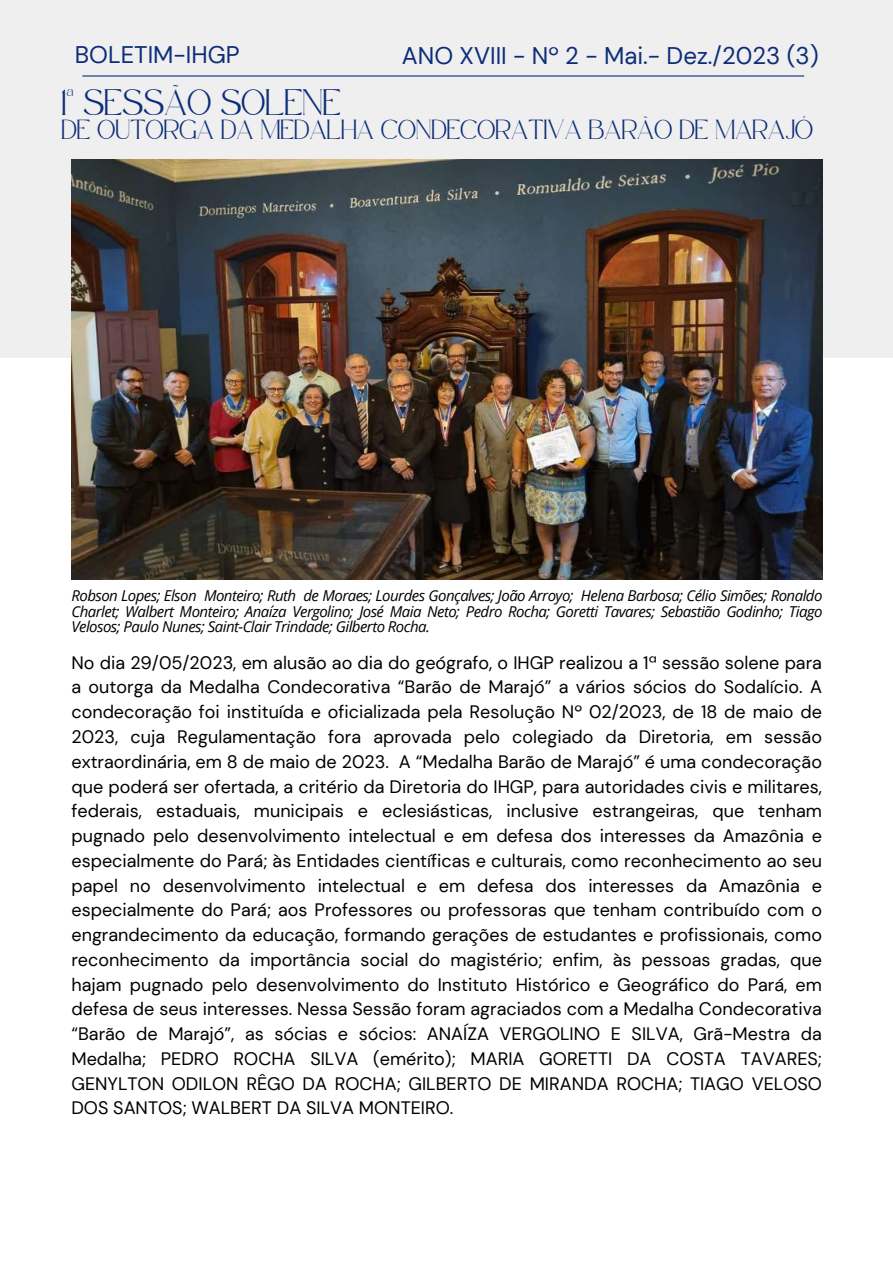
<style>
.page{position:relative;width:893px;height:1264px;background:#fff}
.page>*{position:absolute;margin:0;border:0;box-sizing:border-box;transform-origin:0 0}
.t1{font:24px "DM Sans";color:#0e2d79}
.t2{font:18px/24.8px "DM Sans";color:#000;text-align:justify}
.t3{font:18px "Safira March";color:#0e2d79}
.t4{font:italic 15px/15.8px "Open Sans";letter-spacing:-.035em;color:#000;text-align:justify}
.t5{font:13.5px "Safira March";color:#0e2d79}
</style>
<div class="page">
<div style="left:0;top:0;width:892px;height:357px;background:#efefef"></div>
<img style="left:71px;top:159px;width:751px;height:420px">
<hr style="left:82px;top:75px;width:722px;height:2px;background:#0e2d79">
<h1 class="t1" style="left:75px;top:39px;width:166px">BOLETIM-IHGP</h1>
<h1 class="t1" style="left:402px;top:40px;width:418px">ANO XVIII - Nº 2 - Mai.- Dez./2023 (3)</h1>
<p class="t3" style="left:61px;top:98px;width:281px">1ª SESSÃO SOLENE</p>
<p class="t5" style="left:61px;top:127px;width:753px">DE OUTORGA DA MEDALHA CONDECORATIVA BARÃO DE MARAJÓ</p>
<p class="t4" style="left:71px;top:587px;width:752px">Robson Lopes; Elson Monteiro; Ruth de Moraes; Lourdes Gonçalves; João Arroyo; Helena Barbosa; Célio Simões; Ronaldo Charlet; Walbert Monteiro; Anaíza Vergolino; José Maia Neto; Pedro Rocha; Goretti Tavares; Sebastião Godinho; Tiago Velosos; Paulo Nunes; Saint-Clair Trindade; Gilberto Rocha.</p>
<p class="t2" style="left:71px;top:650px;width:752px">No dia 29/05/2023, em alusão ao dia do geógrafo, o IHGP realizou a 1ª sessão solene para a outorga da Medalha Condecorativa “Barão de Marajó” a vários sócios do Sodalício. A condecoração foi instituída e oficializada pela Resolução Nº 02/2023, de 18 de maio de 2023, cuja Regulamentação fora aprovada pelo colegiado da Diretoria, em sessão extraordinária, em 8 de maio de 2023. A “Medalha Barão de Marajó” é uma condecoração que poderá ser ofertada, a critério da Diretoria do IHGP, para autoridades civis e militares, federais, estaduais, municipais e eclesiásticas, inclusive estrangeiras, que tenham pugnado pelo desenvolvimento intelectual e em defesa dos interesses da Amazônia e especialmente do Pará; às Entidades científicas e culturais, como reconhecimento ao seu papel no desenvolvimento intelectual e em defesa dos interesses da Amazônia e especialmente do Pará; aos Professores ou professoras que tenham contribuído com o engrandecimento da educação, formando gerações de estudantes e profissionais, como reconhecimento da importância social do magistério; enfim, às pessoas gradas, que hajam pugnado pelo desenvolvimento do Instituto Histórico e Geográfico do Pará, em defesa de seus interesses. Nessa Sessão foram agraciados com a Medalha Condecorativa “Barão de Marajó”, as sócias e sócios: ANAÍZA VERGOLINO E SILVA, Grã-Mestra da Medalha; PEDRO ROCHA SILVA (emérito); MARIA GORETTI DA COSTA TAVARES; GENYLTON ODILON RÊGO DA ROCHA; GILBERTO DE MIRANDA ROCHA; TIAGO VELOSO DOS SANTOS; WALBERT DA SILVA MONTEIRO.</p>
</div>
